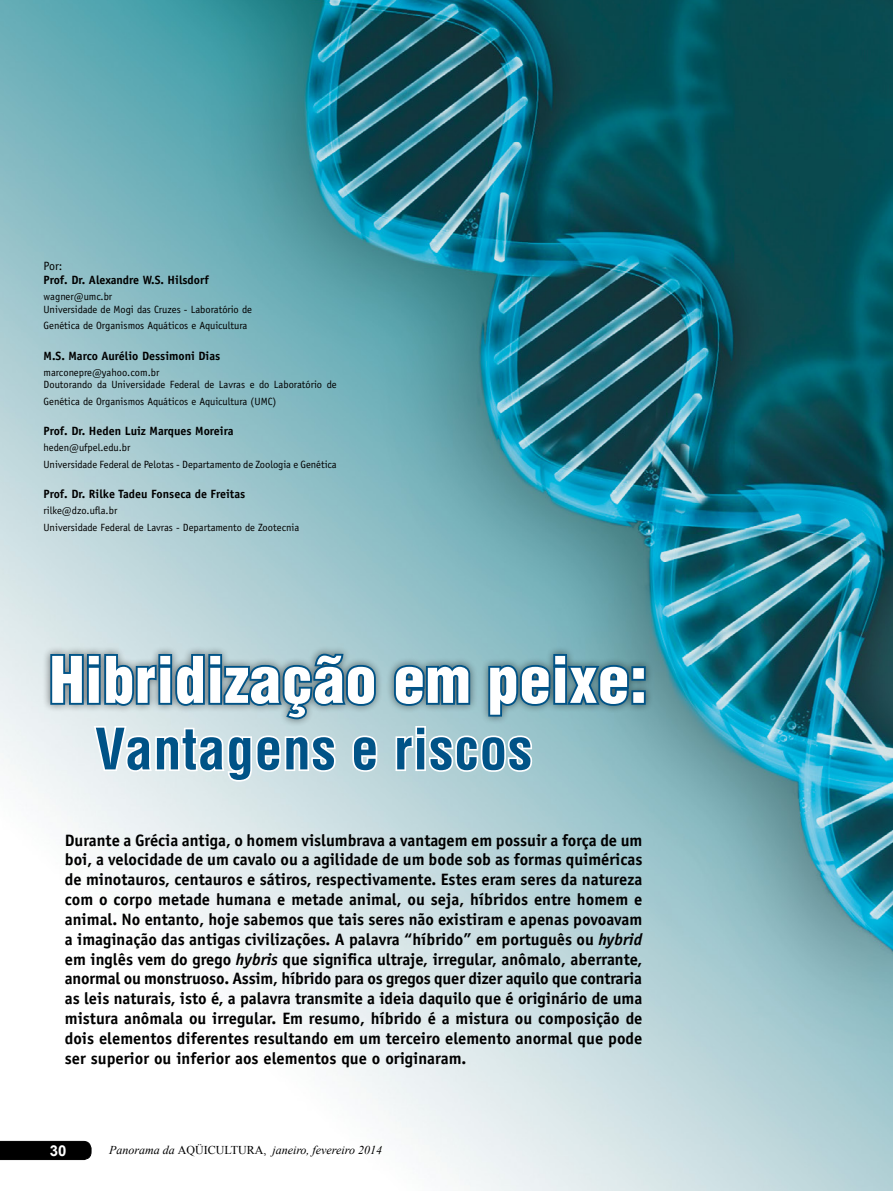
<style>
.page{position:relative;width:893px;height:1191px;background:#fff}
.page>*{position:absolute;margin:0;border:0;box-sizing:border-box;transform-origin:0 0}
.t1{font:900 condensed 62.55px "Helvetica LT Std";letter-spacing:.01em;color:#fff}
.t2{font:700 condensed 55.65px "Helvetica LT Std";letter-spacing:.01em;color:#005387}
.t3{font:700 16.5px/19.8px "Officina Sans Std";color:#000;text-align:justify}
.t4{font:700 15px "Arial";color:#fff}
.t5{font:700 12px "Officina Sans Std";color:#000}
.t6{font:italic 12px "Times New Roman";color:#000}
.t7{font:12px "Officina Sans Std";color:#000}
.t8{font:10.5px/12.6px "Officina Sans Std";color:#000}
.s1{font-style:italic}
.s2{font-style:normal}
</style>
<div class="page">
<img style="left:0;top:0;width:893px;height:1191px">
<div style="left:42px;top:645px;width:612px;height:82px;background:#000;opacity:.5"></div>
<svg style="left:392px;top:663px;width:80px;height:44px;background:#376b86"></svg>
<svg style="left:486px;top:652px;width:162px;height:66px;background:#487e93"></svg>
<svg style="left:48px;top:651px;width:331px;height:132px;background:#a0bac6"></svg>
<svg style="left:394px;top:724px;width:140px;height:49px"></svg>
<p class="t7" style="left:44px;top:258px;width:20px">Por:</p>
<p class="t5" style="left:44px;top:272px;width:167px">Prof. Dr. Alexandre W.S. Hilsdorf</p>
<p class="t8" style="left:44px;top:290px;width:210px">wagner@umc.br<br>Universidade de Mogi das Cruzes - Laboratório de</p>
<p class="t8" style="left:44px;top:319px;width:205px">Genética de Organismos Aquáticos e Aquicultura</p>
<p class="t5" style="left:44px;top:348px;width:178px">M.S. Marco Aurélio Dessimoni Dias</p>
<p class="t8" style="left:44px;top:366px;width:295px">marconepre@yahoo.com.br<br>Doutorando da Universidade Federal de Lavras e do Laboratório de</p>
<p class="t8" style="left:44px;top:395px;width:234px">Genética de Organismos Aquáticos e Aquicultura (UMC)</p>
<p class="t5" style="left:44px;top:423px;width:191px">Prof. Dr. Heden Luiz Marques Moreira</p>
<p class="t8" style="left:44px;top:440px;width:295px;line-height:16.2px">heden@ufpel.edu.br<br>Universidade Federal de Pelotas - Departamento de Zoologia e Genética</p>
<p class="t5" style="left:44px;top:486px;width:203px">Prof. Dr. Rilke Tadeu Fonseca de Freitas</p>
<p class="t8" style="left:44px;top:503px;width:257px;line-height:16.2px">rilke@dzo.ufla.br<br>Universidade Federal de Lavras - Departamento de Zootecnia</p>
<h1 class="t1" style="left:50px;top:640px;width:599px">Hibridização em peixe:</h1>
<h2 class="t2" style="left:95px;top:714px;width:439px">Vantagens e riscos</h2>
<p class="t3" style="left:65px;top:830px;width:579px">Durante a Grécia antiga, o homem vislumbrava a vantagem em possuir a força de um boi, a velocidade de um cavalo ou a agilidade de um bode sob as formas quiméricas de minotauros, centauros e sátiros, respectivamente. Estes eram seres da natureza com o corpo metade humana e metade animal, ou seja, híbridos entre homem e animal. No entanto, hoje sabemos que tais seres não existiram e apenas povoavam a imaginação das antigas civilizações. A palavra “híbrido” em português ou <span class="s1">hybrid </span>em inglês vem do grego <span class="s1">hybris</span> que significa ultraje, irregular, anômalo, aberrante, anormal ou monstruoso. Assim, híbrido para os gregos quer dizer aquilo que contraria as leis naturais, isto é, a palavra transmite a ideia daquilo que é originário de uma mistura anômala ou irregular. Em resumo, híbrido é a mistura ou composição de dois elementos diferentes resultando em um terceiro elemento anormal que pode ser superior ou inferior aos elementos que o originaram.</p>
<p class="t4" style="left:50px;top:1140px;width:18px">30</p>
<p class="t6" style="left:109px;top:1141px;width:274px">Panorama da <span class="s2">AQÜICULTURA,</span> janeiro, fevereiro 2014</p>
</div>
